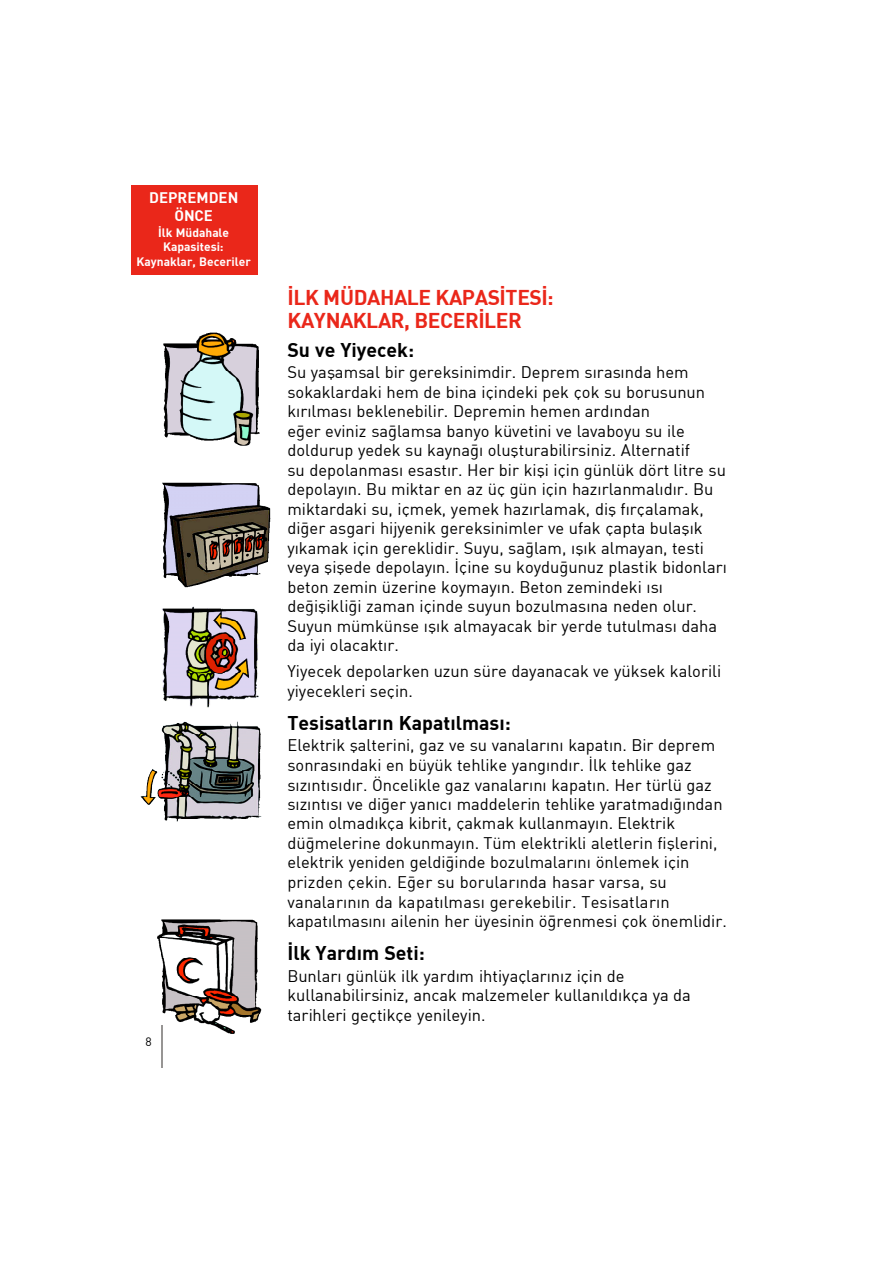
<style>
.page{position:relative;width:893px;height:1263px;background:#fff}
.page>*{position:absolute;margin:0;border:0;box-sizing:border-box;transform-origin:0 0}
.t1{font:700 21px/22.4px "DI Nbek";letter-spacing:-.02em;color:#ea271a}
.t2{font:700 19.5px "DI Nbek";color:#000}
.t3{font:16.5px/19.5px "DIN Bek";color:#000}
.t4{font:700 15px/18px "DI Nbek";color:#fff;text-align:center}
.t5{font:700 12px/14.4px "DI Nbek";color:#fff;text-align:center}
.t6{font:12px "DIN Bek";color:#000}
</style>
<div class="page">
<img style="left:161px;top:919px;width:100px;height:115px">
<img style="left:164px;top:333px;width:96px;height:113px">
<img style="left:162px;top:483px;width:108px;height:104px">
<img style="left:162px;top:606px;width:97px;height:102px">
<img style="left:159px;top:721px;width:102px;height:101px">
<hr style="left:161px;top:1025px;width:2px;height:43px;background:#979594">
<div style="left:131px;top:185px;width:126px;height:89px;background:#ea271a"></div>
<p class="t4" style="left:149px;top:188px;width:91px">DEPREMDEN<br>ÖNCE</p>
<p class="t5" style="left:136px;top:225px;width:116px">‹lk Müdahale<br>Kapasitesi:<br>Kaynaklar, Beceriler</p>
<p class="t6" style="left:145px;top:1034px;width:8px">8</p>
<p class="t1" style="left:287px;top:286px;width:268px">‹LK MÜDAHALE KAPAS‹TES‹:<br>KAYNAKLAR, BECER‹LER</p>
<p class="t2" style="left:287px;top:337px;width:128px">Su ve Yiyecek:</p>
<p class="t3" style="left:287px;top:362px;width:441px">Su yaflamsal bir gereksinimdir. Deprem s›ras›nda hem sokaklardaki hem de bina içindeki pek çok su borusunun k›r›lmas› beklenebilir. Depremin hemen ard›ndan<br>e¤er eviniz sa¤lamsa banyo küvetini ve lavaboyu su ile doldurup yedek su kayna¤› oluflturabilirsiniz. Alternatif<br>su depolanmas› esast›r. Her bir kifli için günlük dört litre su depolay›n. Bu miktar en az üç gün için haz›rlanmal›d›r. Bu miktardaki su, içmek, yemek haz›rlamak, difl f›rçalamak, di¤er asgari hijyenik gereksinimler ve ufak çapta bulafl›k y›kamak için gereklidir. Suyu, sa¤lam, ›fl›k almayan, testi veya fliflede depolay›n. ‹çine su koydu¤unuz plastik bidonlar› beton zemin üzerine koymay›n. Beton zemindeki ›s› de¤iflikli¤i zaman içinde suyun bozulmas›na neden olur.<br>Suyun mümkünse ›fl›k almayacak bir yerde tutulmas› daha da iyi olacakt›r.</p>
<p class="t3" style="left:287px;top:661px;width:435px">Yiyecek depolarken uzun süre dayanacak ve yüksek kalorili yiyecekleri seçin.</p>
<p class="t2" style="left:287px;top:710px;width:225px">Tesisatlar›n Kapat›lmas›:</p>
<p class="t3" style="left:287px;top:735px;width:441px">Elektrik flalterini, gaz ve su vanalar›n› kapat›n. Bir deprem sonras›ndaki en büyük tehlike yang›nd›r. ‹lk tehlike gaz s›z›nt›s›d›r. Öncelikle gaz vanalar›n› kapat›n. Her türlü gaz s›z›nt›s› ve di¤er yan›c› maddelerin tehlike yaratmad›¤›ndan emin olmad›kça kibrit, çakmak kullanmay›n. Elektrik dü¤melerine dokunmay›n. Tüm elektrikli aletlerin fifllerini, elektrik yeniden geldi¤inde bozulmalar›n› önlemek için prizden çekin. E¤er su borular›nda hasar varsa, su vanalar›n›n da kapat›lmas› gerekebilir. Tesisatlar›n kapat›lmas›n› ailenin her üyesinin ö¤renmesi çok önemlidir.</p>
<p class="t2" style="left:287px;top:940px;width:139px">‹lk Yard›m Seti:</p>
<p class="t3" style="left:287px;top:966px;width:405px">Bunlar› günlük ilk yard›m ihtiyaçlar›n›z için de kullanabilirsiniz, ancak malzemeler kullan›ld›kça ya da tarihleri geçtikçe yenileyin.</p>
</div>
